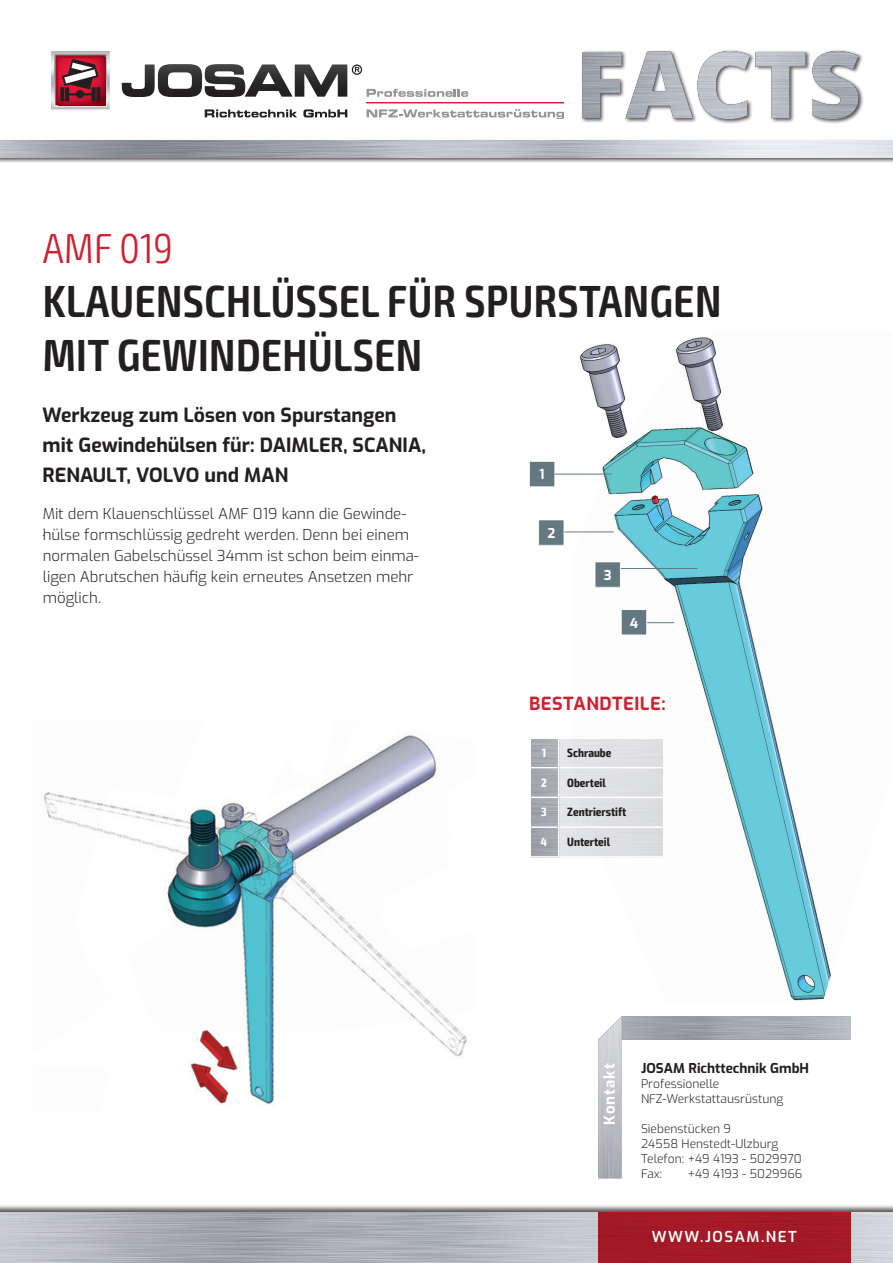
<style>
.page{position:relative;width:893px;height:1263px;background:#fff}
.page>*{position:absolute;margin:0;border:0;box-sizing:border-box;transform-origin:0 0}
.t1{font:600 condensed 45px/54px "Exo 2";letter-spacing:.01em;color:#231f20}
.t2{font:300 condensed 42px "Exo 2";letter-spacing:.005em;color:#d0202f}
.t3{font:700 19.5px/30px "Exo";color:#231f20}
.Brödtext{font:700 18px "Exo";letter-spacing:.03em;color:#d0202f}
.t4{font:300 15px/21px "Exo";color:#231f20}
.t5{font:600 15px "Exo";letter-spacing:.1em;color:#fff}
.t6{font:700 15px "Exo";letter-spacing:.07em;color:#fff}
.t7{font:700 13.5px "Exo";color:#231f20}
.Brödtext-2{font:700 13.5px "Exo";color:#fff}
.t8{font:300 13.5px "Exo";color:#231f20}
.t9{font:300 12px "Exo";color:#231f20}
.Brödtext-3{font:700 condensed 12px "Exo 2";color:#231f20}
.Brödtext-4{font:700 condensed 12px "Exo 2";color:#fff}
</style>
<div class="page">
<div style="left:0;top:139px;width:893px;height:24px;background:#231f20;opacity:.75"></div>
<img style="left:0;top:140px;width:893px;height:17px">
<div style="left:0;top:1204px;width:893px;height:59px;background:#231f20;opacity:.75"></div>
<img style="left:0;top:1212px;width:893px;height:51px">
<div style="left:598px;top:1212px;width:252px;height:51px;background:#a41926"></div>
<img style="left:574px;top:337px;width:257px;height:664px">
<img style="left:531px;top:739px;width:132px;height:117px">
<hr style="left:559px;top:737px;width:129px;height:2px;background:#fff">
<hr style="left:686px;top:739px;width:2px;height:28px;background:#fff">
<hr style="left:529px;top:767px;width:30px;height:1px;background:#fff">
<hr style="left:559px;top:767px;width:129px;height:1px;background:#fff">
<hr style="left:686px;top:768px;width:2px;height:29px;background:#fff">
<hr style="left:529px;top:797px;width:30px;height:1px;background:#fff">
<hr style="left:559px;top:797px;width:129px;height:1px;background:#fff">
<hr style="left:686px;top:798px;width:2px;height:28px;background:#fff">
<hr style="left:529px;top:826px;width:30px;height:2px;background:#fff">
<hr style="left:559px;top:826px;width:129px;height:2px;background:#fff">
<svg style="left:558px;top:739px;width:1px;height:117px"></svg>
<hr style="left:686px;top:828px;width:2px;height:28px;background:#fff">
<hr style="left:559px;top:856px;width:129px;height:2px;background:#fff">
<hr style="left:550px;top:531px;width:64px;height:1px;background:#647882">
<div style="left:539px;top:520px;width:25px;height:25px;background:#647882"></div>
<div style="left:538px;top:519px;width:26px;height:27px;border:1px solid #fff"></div>
<hr style="left:619px;top:568px;width:79px;height:1px;background:#647882">
<hr style="left:644px;top:622px;width:30px;height:1px;background:#647882">
<div style="left:595px;top:562px;width:25px;height:25px;background:#647882"></div>
<div style="left:595px;top:561px;width:26px;height:27px;border:1px solid #fff"></div>
<div style="left:621px;top:609px;width:26px;height:26px;background:#647882"></div>
<div style="left:621px;top:609px;width:26px;height:26px;border:1px solid #fff"></div>
<img style="left:43px;top:735px;width:424px;height:370px">
<svg style="left:621px;top:1016px;width:229px;height:162px"></svg>
<img style="left:598px;top:1017px;width:23px;height:161px">
<div style="left:529px;top:461px;width:26px;height:26px;background:#647882"></div>
<div style="left:529px;top:461px;width:26px;height:26px;border:1px solid #fff"></div>
<hr style="left:554px;top:474px;width:58px;height:1px;background:#647882">
<div style="left:581px;top:49px;width:282px;height:76px;background:#231f20;opacity:.75"></div>
<img style="left:583px;top:51px;width:275px;height:68px">
<svg style="left:205px;top:109px;width:92px;height:8px"></svg>
<svg style="left:303px;top:109px;width:44px;height:8px"></svg>
<svg style="left:51px;top:51px;width:59px;height:58px;background:#a45461"></svg>
<svg style="left:122px;top:64px;width:346px;height:33px"></svg>
<svg style="left:367px;top:109px;width:197px;height:10px"></svg>
<hr style="left:367px;top:102px;width:197px;height:1px;background:#e51836">
<p class="t2" style="left:43px;top:224px;width:132px">AMF 019</p>
<p class="t1" style="left:43px;top:275px;width:680px">KLAUENSCHLÜSSEL FÜR SPURSTANGEN<br>MIT GEWINDEHÜLSEN</p>
<p class="t3" style="left:43px;top:399px;width:385px">Werkzeug zum Lösen von Spurstangen mit Gewindehülsen für: DAIMLER, SCANIA,<br>RENAULT, VOLVO und MAN</p>
<p class="Brödtext-2" style="left:540px;top:464px;width:7px">1</p>
<p class="t4" style="left:43px;top:502px;width:378px">Mit dem Klauenschlüssel AMF 019 kann die Gewinde&shy;hülse formschlüssig gedreht werden. Denn bei einem normalen Gabelschüssel 34mm ist schon beim einma&shy;ligen Abrutschen häufig kein erneutes Ansetzen mehr möglich.</p>
<p class="t8" style="left:43px;top:521px;width:4px">.</p>
<p class="Brödtext-2" style="left:547px;top:523px;width:9px">2</p>
<p class="Brödtext-2" style="left:604px;top:565px;width:9px">3</p>
<p class="Brödtext-2" style="left:630px;top:612px;width:10px">4</p>
<p class="Brödtext" style="left:529px;top:690px;width:138px">BESTANDTEILE:</p>
<p class="Brödtext-4" style="left:542px;top:745px;width:6px">1</p>
<p class="Brödtext-3" style="left:567px;top:745px;width:46px">Schraube</p>
<p class="Brödtext-4" style="left:541px;top:775px;width:7px">2</p>
<p class="Brödtext-3" style="left:567px;top:775px;width:40px">Oberteil</p>
<p class="Brödtext-4" style="left:541px;top:805px;width:7px">3</p>
<p class="Brödtext-3" style="left:567px;top:805px;width:61px">Zentrierstift</p>
<p class="Brödtext-4" style="left:541px;top:835px;width:8px">4</p>
<p class="Brödtext-3" style="left:567px;top:835px;width:44px">Unterteil</p>
<p class="t6" style="left:598px;top:1125px;width:63px;rotate:-90deg">Kontakt</p>
<p class="t7" style="left:641px;top:1058px;width:170px">JOSAM Richttechnik GmbH</p>
<p class="t9" style="left:641px;top:1075px;width:80px">Professionelle</p>
<p class="t9" style="left:641px;top:1090px;width:144px">NFZ-Werkstattausrüstung</p>
<p class="t9" style="left:641px;top:1119px;width:91px">Siebenstücken 9</p>
<p class="t9" style="left:641px;top:1134px;width:139px">24558 Henstedt-Ulzburg</p>
<p class="t9" style="left:641px;top:1149px;width:162px">Telefon: +49 4193 - 5029970</p>
<p class="t9" style="left:641px;top:1164px;width:23px">Fax:</p>
<p class="t9" style="left:688px;top:1164px;width:116px">+49 4193 - 5029966</p>
<p class="t5" style="left:652px;top:1226px;width:147px">WWW.JOSAM.NET</p>
</div>
